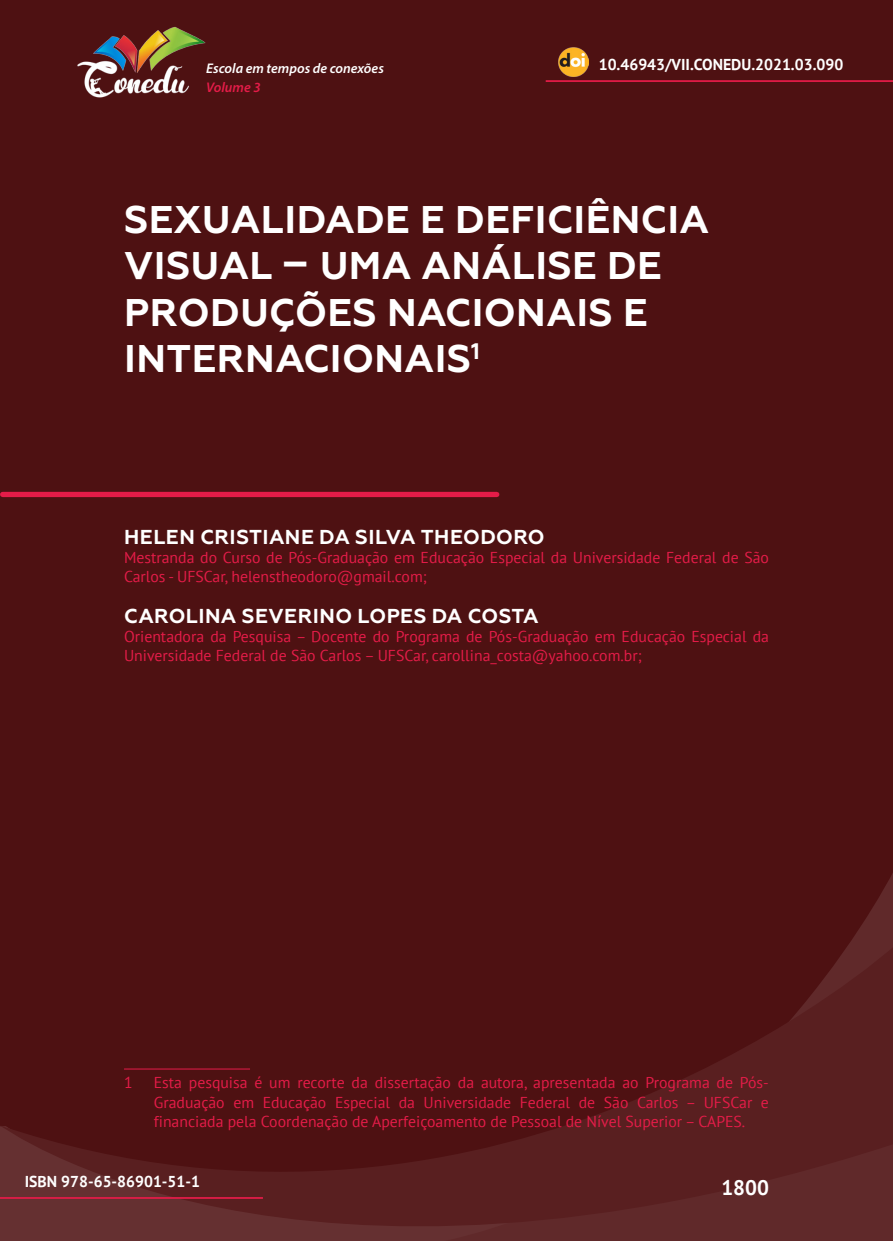
<style>
.page{position:relative;width:893px;height:1241px;background:#fff}
.page>*{position:absolute;margin:0;border:0;box-sizing:border-box;transform-origin:0 0}
._0_TÍTULO{font:700 38.5px/46.2px "Geometria";letter-spacing:.01em;color:#fff}
.t1{font:700 21px "PT Sans";color:#fff}
._1_AUTOR{font:700 20.12px "Geometria";letter-spacing:.02em;color:#fff}
._2_FORMACAO{font:15.75px/18.9px "PT Sans";color:#e41c48}
._13_RODAPÉ{font:15.75px/19.2px "PT Sans";color:#e41c48;text-align:justify}
.t2{font:700 15.75px "PT Sans";color:#fff}
.t3{font:italic 600 14px "Myriad Pro";color:#fff}
.t4{font:italic 600 14px "Myriad Pro";color:#e41c48}
</style>
<div class="page">
<div style="left:0;top:0;width:893px;height:1240px;background:#4e1112"></div>
<svg style="left:847px;top:873px;width:46px;height:74px"></svg>
<svg style="left:0;top:947px;width:893px;height:293px"></svg>
<hr style="left:0;top:1196px;width:263px;height:2px;background:#e41c48">
<div style="left:3px;top:492px;width:494px;height:5px;background:#e41c48"></div>
<hr style="left:546px;top:80px;width:347px;height:2px;background:#e41c48">
<img style="left:559px;top:47px;width:30px;height:30px">
<img style="left:77px;top:27px;width:129px;height:71px">
<hr style="left:124px;top:1068px;width:126px;height:1px;background:#e41c48">
<p class="t3" style="left:206px;top:59px;width:179px">Escola em tempos de conexões</p>
<p class="t2" style="left:599px;top:54px;width:246px">10.46943/VII.CONEDU.2021.03.090</p>
<p class="t4" style="left:206px;top:78px;width:56px">Volume 3</p>
<p class="_0_TÍTULO" style="left:124px;top:197px;width:586px">SEXUALIDADE E DEFICIÊNCIA<br>VISUAL – UMA ANÁLISE DE<br>PRODUÇÕES NACIONAIS E<br>INTERNACIONAIS<sup>1</sup></p>
<p class="_1_AUTOR" style="left:124px;top:525px;width:422px">HELEN CRISTIANE DA SILVA THEODORO</p>
<p class="_2_FORMACAO" style="left:124px;top:548px;width:646px">Mestranda do Curso de Pós-Graduação em Educação Especial da Universidade Federal de São<br>Carlos - UFSCar, helenstheodoro@gmail.com;</p>
<p class="_1_AUTOR" style="left:124px;top:604px;width:416px">CAROLINA SEVERINO LOPES DA COSTA</p>
<p class="_2_FORMACAO" style="left:124px;top:626px;width:646px">Orientadora da Pesquisa – Docente do Programa de Pós-Graduação em Educação Especial da<br>Universidade Federal de São Carlos – UFSCar, carollina_costa@yahoo.com.br;</p>
<p class="_13_RODAPÉ" style="left:124px;top:1072px;width:10px">1</p>
<p class="_13_RODAPÉ" style="left:154px;top:1072px;width:617px">Esta pesquisa é um recorte da dissertação da autora, apresentada ao Programa de Pós-Graduação em Educação Especial da Universidade Federal de São Carlos – UFSCar e financiada pela Coordenação de Aperfeiçoamento de Pessoal de Nível Superior – CAPES.</p>
<p class="t2" style="left:25px;top:1170px;width:177px">ISBN 978-65-86901-51-1</p>
<p class="t1" style="left:721px;top:1173px;width:49px">1800</p>
</div>
